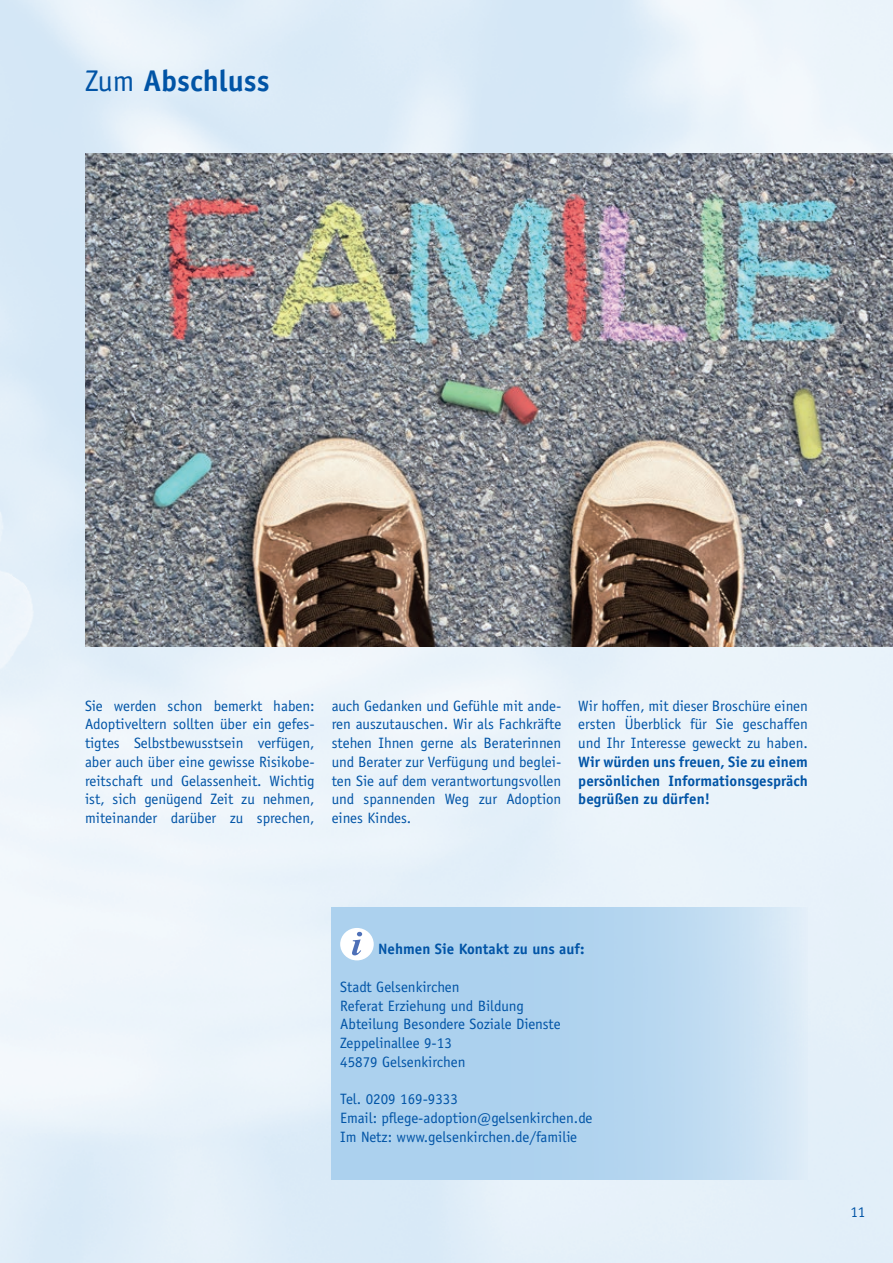
<style>
.page{position:relative;width:893px;height:1263px;background:#fff}
.page>*{position:absolute;margin:0;border:0;box-sizing:border-box;transform-origin:0 0}
.t1{font:700 30px "Officina Sans Std";color:#0154a6}
.t2{font:15px/18.8px "Officina Sans Std";color:#0154a6;text-align:justify}
.t3{font:700 15px/18.8px "Officina Sans Std";color:#0154a6;text-align:justify}
.s1{font-weight:400}
</style>
<div class="page">
<img style="left:0;top:0;width:893px;height:1263px">
<img style="left:85px;top:153px;width:808px;height:493px">
<svg style="left:332px;top:907px;width:476px;height:272px;background:#b6d6ef"></svg>
<div style="left:340px;top:928px;width:34px;height:32px;background:#fff;border-radius:50%"></div>
<svg style="left:352px;top:932px;width:10px;height:23px"></svg>
<h1 class="t1" style="left:85px;top:63px;width:186px"><span class="s1">Zum</span> Abschluss</h1>
<p class="t2" style="left:85px;top:696px;width:231px">Sie werden schon bemerkt haben:<br>Adoptiveltern sollten über ein gefes&shy;tigtes Selbstbewusstsein verfügen, aber auch über eine gewisse Risikobe&shy;reitschaft und Gelassenheit. Wichtig ist, sich genügend Zeit zu nehmen, miteinander darüber zu sprechen,</p>
<p class="t2" style="left:332px;top:696px;width:231px">auch Gedanken und Gefühle mit ande&shy;ren auszutauschen. Wir als Fachkräfte stehen Ihnen gerne als Beraterinnen und Berater zur Verfügung und beglei&shy;ten Sie auf dem verantwortungsvollen und spannenden Weg zur Adoption eines Kindes.</p>
<p class="t2" style="left:578px;top:696px;width:231px">Wir hoffen, mit dieser Broschüre einen ersten Überblick für Sie geschaffen und Ihr Interesse geweckt zu haben.</p>
<p class="t3" style="left:578px;top:752px;width:231px">Wir würden uns freuen, Sie zu einem persönlichen Informationsgespräch begrüßen zu dürfen!</p>
<p class="t3" style="left:378px;top:940px;width:208px">Nehmen Sie Kontakt zu uns auf:</p>
<p class="t2" style="left:340px;top:977px;width:222px;text-align:left">Stadt Gelsenkirchen<br>Referat Erziehung und Bildung<br>Abteilung Besondere Soziale Dienste<br>Zeppelinallee 9-13<br>45879 Gelsenkirchen</p>
<p class="t2" style="left:340px;top:1090px;width:254px;text-align:left">Tel. 0209 169-9333<br>Email: pflege-adoption@gelsenkirchen.de<br>Im Netz: www.gelsenkirchen.de/familie</p>
<p class="t2" style="left:850px;top:1202px;width:16px">11</p>
</div>
